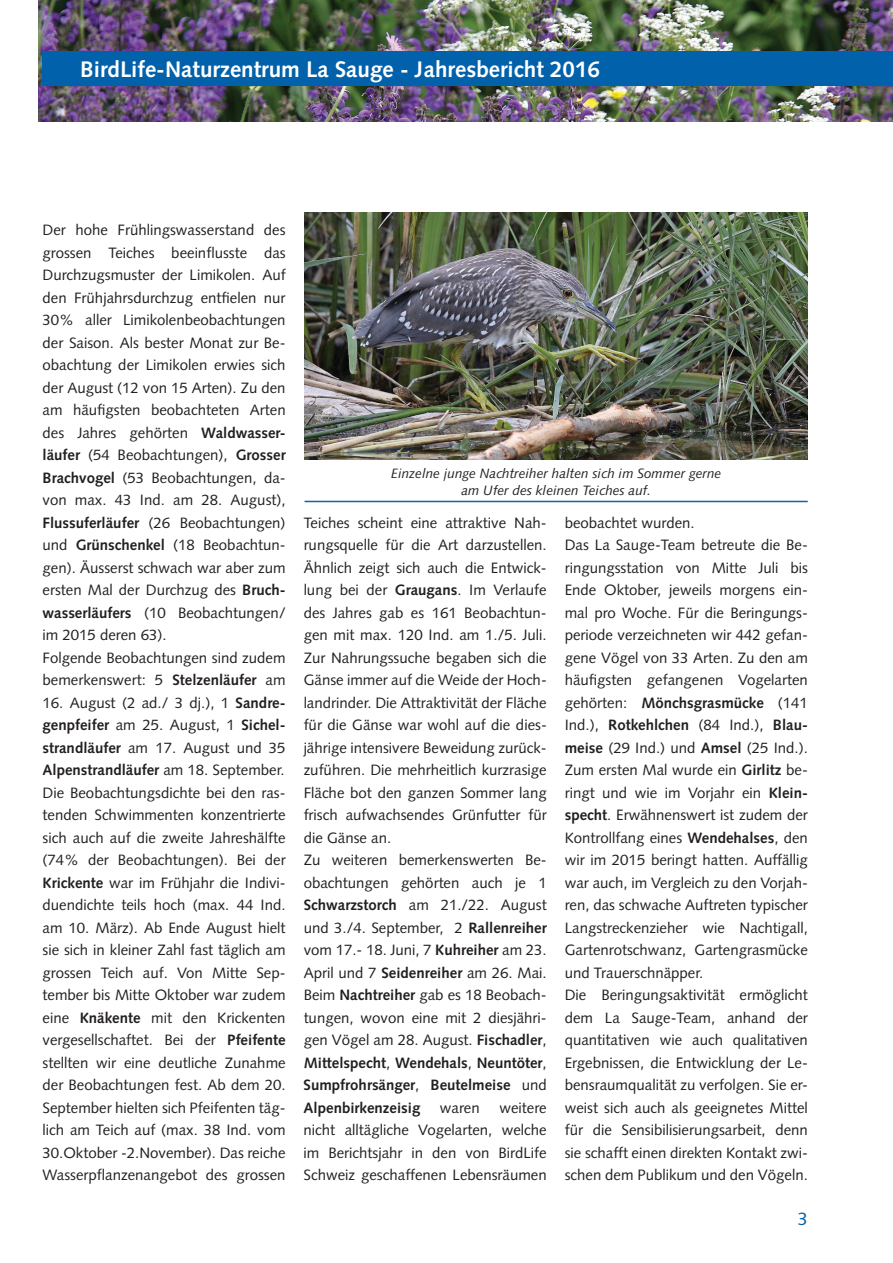
<style>
.page{position:relative;width:893px;height:1263px;background:#fff}
.page>*{position:absolute;margin:0;border:0;box-sizing:border-box;transform-origin:0 0}
.t1{font:700 22.5px "Syntax LT";color:#fff}
.t2{font:18px "Syntax LT";color:#0161aa}
.t3{font:15px/22.5px "Syntax LT";color:#231f20}
.t4{font:italic 13.5px/16.2px "Syntax LT";color:#231f20;text-align:center}
.s1{font-weight:700}
</style>
<div class="page">
<img style="left:39px;top:0;width:854px;height:122px">
<div style="left:43px;top:51px;width:850px;height:34px;background:#0161aa"></div>
<img style="left:305px;top:213px;width:503px;height:246px">
<hr style="left:305px;top:501px;width:503px;height:1px;background:#1361ab">
<h1 class="t1" style="left:80px;top:56px;width:522px">BirdLife-Naturzentrum La Sauge - Jahresbericht 2016</h1>
<p class="t3" style="left:43px;top:219px;width:245px">Der hohe Frühlingswasserstand des grossen Teiches beeinflusste das Durchzugsmuster der Limikolen. Auf den Frühjahrsdurchzug entfielen nur 30% aller Limikolenbeobachtungen der Saison. Als bester Monat zur Be&shy;obachtung der Limikolen erwies sich der August (12 von 15 Arten). Zu den am häufigsten beobachteten Arten des Jahres gehörten <span class="s1">Waldwasser&shy;läufer</span> (54 Beobachtungen), <span class="s1">Grosser Brachvogel</span> (53 Beobachtungen, da&shy;von max. 43 Ind. am 28. August), <span class="s1">Flussuferläufer</span> (26 Beobachtungen) und <span class="s1">Grünschenkel</span> (18 Beobachtun&shy;gen). Äusserst schwach war aber zum ersten Mal der Durchzug des <span class="s1">Bruch&shy;wasserläufers</span> (10 Beobachtungen/ im 2015 deren 63).<br>Folgende Beobachtungen sind zudem bemerkenswert: 5 <span class="s1">Stelzenläufer</span> am</p>
<p class="t3" style="left:43px;top:691px;width:245px;text-align:justify">16. August (2 ad./ 3 dj.), 1 <span class="s1">Sandre&shy;genpfeifer</span> am 25. August, 1 <span class="s1">Sichel&shy;strandläufer</span> am 17. August und 35<br><span class="s1">Alpenstrandläufer</span> am 18. September.<br>Die Beobachtungsdichte bei den ras&shy;tenden Schwimmenten konzentrierte sich auch auf die zweite Jahreshälfte (74% der Beobachtungen). Bei der <span class="s1">Krickente</span> war im Frühjahr die Indivi&shy;duendichte teils hoch (max. 44 Ind. am 10. März). Ab Ende August hielt sie sich in kleiner Zahl fast täglich am grossen Teich auf. Von Mitte Sep&shy;tember bis Mitte Oktober war zudem eine <span class="s1">Knäkente</span> mit den Krickenten vergesellschaftet. Bei der <span class="s1">Pfeifente </span>stellten wir eine deutliche Zunahme der Beobachtungen fest. Ab dem 20.<br>September hielten sich Pfeifenten täg&shy;lich am Teich auf (max. 38 Ind. vom 30.Oktober -2.November). Das reiche Wasserpflanzenangebot des grossen</p>
<p class="t4" style="left:391px;top:466px;width:332px">Einzelne junge Nachtreiher halten sich im Sommer gerne am Ufer des kleinen Teiches auf.</p>
<p class="t3" style="left:304px;top:511px;width:245px">Teiches scheint eine attraktive Nah&shy;rungsquelle für die Art darzustellen.<br>Ähnlich zeigt sich auch die Entwick&shy;lung bei der <span class="s1">Graugans</span>. Im Verlaufe des Jahres gab es 161 Beobachtun&shy;gen mit max. 120 Ind. am 1./5. Juli.<br>Zur Nahrungssuche begaben sich die Gänse immer auf die Weide der Hoch&shy;landrinder. Die Attraktivität der Fläche für die Gänse war wohl auf die dies&shy;jährige intensivere Beweidung zurück&shy;zuführen. Die mehrheitlich kurzrasige Fläche bot den ganzen Sommer lang frisch aufwachsendes Grünfutter für die Gänse an.<br>Zu weiteren bemerkenswerten Be&shy;obachtungen gehörten auch je 1<br><span class="s1">Schwarzstorch</span> am 21./22. August und 3./4. September, 2 <span class="s1">Rallenreiher </span>vom 17.- 18. Juni, 7 <span class="s1">Kuhreiher</span> am 23.<br>April und 7 <span class="s1">Seidenreiher</span> am 26. Mai.<br>Beim <span class="s1">Nachtreiher</span> gab es 18 Beobach&shy;tungen, wovon eine mit 2 diesjähri&shy;gen Vögel am 28. August. <span class="s1">Fischadler</span>, <span class="s1">Mittelspecht</span>, <span class="s1">Wendehals</span>, <span class="s1">Neuntöter</span>, <span class="s1">Sumpfrohrsänger</span>, <span class="s1">Beutelmeise</span> und <span class="s1">Alpenbirkenzeisig</span></p>
<p class="t3" style="left:304px;top:1096px;width:245px;text-align:justify;text-indent:196px">weitere nicht alltägliche Vogelarten, welche im Berichtsjahr in den von BirdLife Schweiz geschaffenen Lebensräumen</p>
<p class="t3" style="left:440px;top:1096px;width:41px">waren</p>
<p class="t3" style="left:565px;top:511px;width:245px">beobachtet wurden.<br>Das La Sauge-Team betreute die Be&shy;ringungsstation von Mitte Juli bis Ende Oktober, jeweils morgens ein&shy;mal pro Woche. Für die Beringungs&shy;periode verzeichneten wir 442 gefan&shy;gene Vögel von 33 Arten. Zu den am häufigsten gefangenen Vogelarten gehörten: <span class="s1">Mönchsgrasmücke</span> (141<br>Ind.), <span class="s1">Rotkehlchen</span> (84 Ind.), <span class="s1">Blau&shy;meise</span> (29 Ind.) und <span class="s1">Amsel</span> (25 Ind.).<br>Zum ersten Mal wurde ein <span class="s1">Girlitz</span> be&shy;ringt und wie im Vorjahr ein <span class="s1">Klein&shy;specht</span>. Erwähnenswert ist zudem der Kontrollfang eines <span class="s1">Wendehalses</span>, den wir im 2015 beringt hatten. Auffällig war auch, im Vergleich zu den Vorjah&shy;ren, das schwache Auftreten typischer Langstreckenzieher wie Nachtigall, Gartenrotschwanz, Gartengrasmücke und Trauerschnäpper.<br>Die Beringungsaktivität ermöglicht dem La Sauge-Team, anhand der quantitativen wie auch qualitativen Ergebnissen, die Entwicklung der Le&shy;bensraumqualität zu verfolgen. Sie er&shy;weist sich auch als geeignetes Mittel für die Sensibilisierungsarbeit, denn sie schafft einen direkten Kontakt zwi&shy;schen dem Publikum und den Vögeln.</p>
<p class="t2" style="left:798px;top:1208px;width:12px">3</p>
</div>
